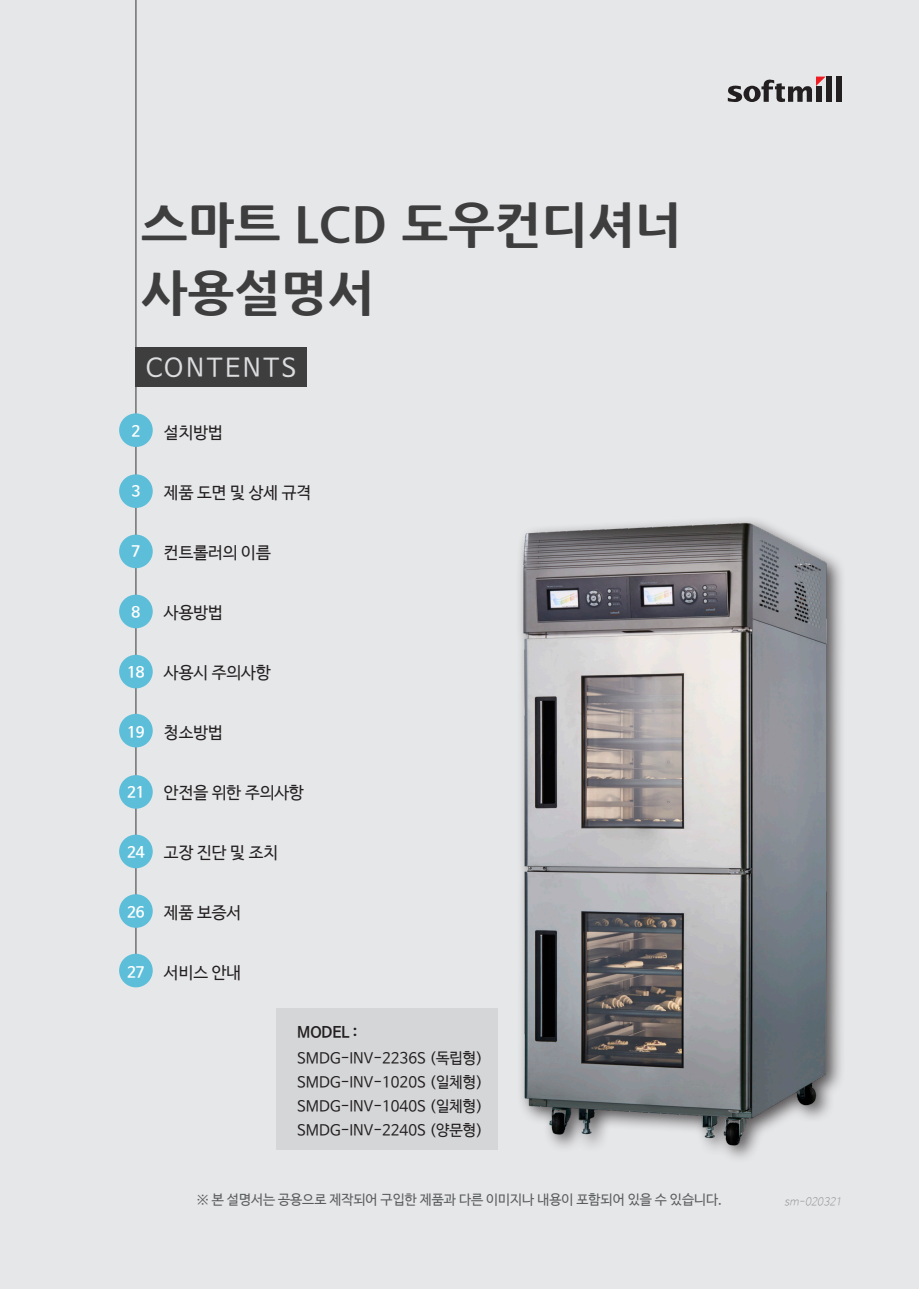
<style>
.page{position:relative;width:919px;height:1289px;background:#fff}
.page>*{position:absolute;margin:0;border:0;box-sizing:border-box;transform-origin:0 0}
.t1{font:800 49.5px "Nanum Gothic";color:#3e3e3f}
.t2{font:25.5px "Nanum Barun Gothic";letter-spacing:.1em;color:#dcdddf}
.t3{font:16.5px "Nanum Barun Gothic";color:#231f20}
.t4{font:15px "Nanum Barun Gothic";color:#231f20}
.t5{font:700 15px "Nanum Barun Gothic";color:#fff}
.t6{font:700 15px "Nanum Barun Gothic";color:#231f20}
.t7{font:13.5px "Nanum Barun Gothic";color:#595c5d}
.t8{font:italic 200 10.5px "Nanum Barun Gothic";color:#808285}
</style>
<div class="page">
<div style="left:0;top:0;width:918px;height:1288px;background:#e6e7e9"></div>
<hr style="left:135px;top:0;width:1px;height:970px;background:#3e3e3f">
<div style="left:119px;top:413px;width:34px;height:34px;background:#5cbed9;border-radius:50%"></div>
<div style="left:119px;top:474px;width:34px;height:34px;background:#5cbed9;border-radius:50%"></div>
<div style="left:119px;top:534px;width:34px;height:34px;background:#5cbed9;border-radius:50%"></div>
<div style="left:119px;top:594px;width:34px;height:34px;background:#5cbed9;border-radius:50%"></div>
<div style="left:119px;top:654px;width:34px;height:34px;background:#5cbed9;border-radius:50%"></div>
<div style="left:119px;top:713px;width:34px;height:34px;background:#5cbed9;border-radius:50%"></div>
<div style="left:119px;top:775px;width:34px;height:33px;background:#5cbed9;border-radius:50%"></div>
<div style="left:135px;top:347px;width:172px;height:40px;background:#3e3e3f"></div>
<div style="left:119px;top:834px;width:34px;height:34px;background:#5cbed9;border-radius:50%"></div>
<div style="left:119px;top:894px;width:34px;height:33px;background:#5cbed9;border-radius:50%"></div>
<div style="left:119px;top:953px;width:34px;height:34px;background:#5cbed9;border-radius:50%"></div>
<div style="left:826px;top:77px;width:5px;height:25px;background:#231f20"></div>
<div style="left:836px;top:77px;width:5px;height:25px;background:#231f20"></div>
<svg style="left:727px;top:77px;width:98px;height:25px"></svg>
<img style="left:520px;top:520px;width:321px;height:630px">
<div style="left:276px;top:1008px;width:222px;height:142px;background:#d5d6d8"></div>
<p class="t1" style="left:141px;top:199px;width:541px">스마트 LCD 도우컨디셔너</p>
<p class="t1" style="left:141px;top:266px;width:234px">사용설명서</p>
<p class="t2" style="left:146px;top:354px;width:152px">CONTENTS</p>
<p class="t5" style="left:131px;top:424px;width:10px">2</p>
<p class="t3" style="left:164px;top:424px;width:60px">설치방법</p>
<p class="t5" style="left:131px;top:484px;width:10px">3</p>
<p class="t3" style="left:164px;top:484px;width:149px">제품 도면 및 상세 규격</p>
<p class="t5" style="left:131px;top:544px;width:10px">7</p>
<p class="t3" style="left:164px;top:544px;width:108px">컨트롤러의 이름</p>
<p class="t5" style="left:131px;top:604px;width:10px">8</p>
<p class="t3" style="left:164px;top:604px;width:60px">사용방법</p>
<p class="t5" style="left:127px;top:664px;width:19px">18</p>
<p class="t3" style="left:164px;top:664px;width:108px">사용시 주의사항</p>
<p class="t5" style="left:127px;top:724px;width:19px">19</p>
<p class="t3" style="left:164px;top:724px;width:60px">청소방법</p>
<p class="t5" style="left:127px;top:784px;width:19px">21</p>
<p class="t3" style="left:164px;top:784px;width:141px">안전을 위한 주의사항</p>
<p class="t5" style="left:127px;top:844px;width:19px">24</p>
<p class="t3" style="left:164px;top:844px;width:116px">고장 진단 및 조치</p>
<p class="t5" style="left:127px;top:904px;width:19px">26</p>
<p class="t3" style="left:164px;top:904px;width:79px">제품 보증서</p>
<p class="t5" style="left:127px;top:964px;width:19px">27</p>
<p class="t3" style="left:164px;top:964px;width:79px">서비스 안내</p>
<p class="t6" style="left:297px;top:1024px;width:62px">MODEL :</p>
<p class="t4" style="left:297px;top:1050px;width:187px">SMDG-INV-2236S (독립형)</p>
<p class="t4" style="left:297px;top:1074px;width:187px">SMDG-INV-1020S (일체형)</p>
<p class="t4" style="left:297px;top:1098px;width:187px">SMDG-INV-1040S (일체형)</p>
<p class="t4" style="left:297px;top:1122px;width:187px">SMDG-INV-2240S (양문형)</p>
<p class="t7" style="left:197px;top:1192px;width:527px">※ 본 설명서는 공용으로 제작되어 구입한 제품과 다른 이미지나 내용이 포함되어 있을 수 있습니다.</p>
<p class="t8" style="left:784px;top:1195px;width:61px">sm-020321</p>
</div>
